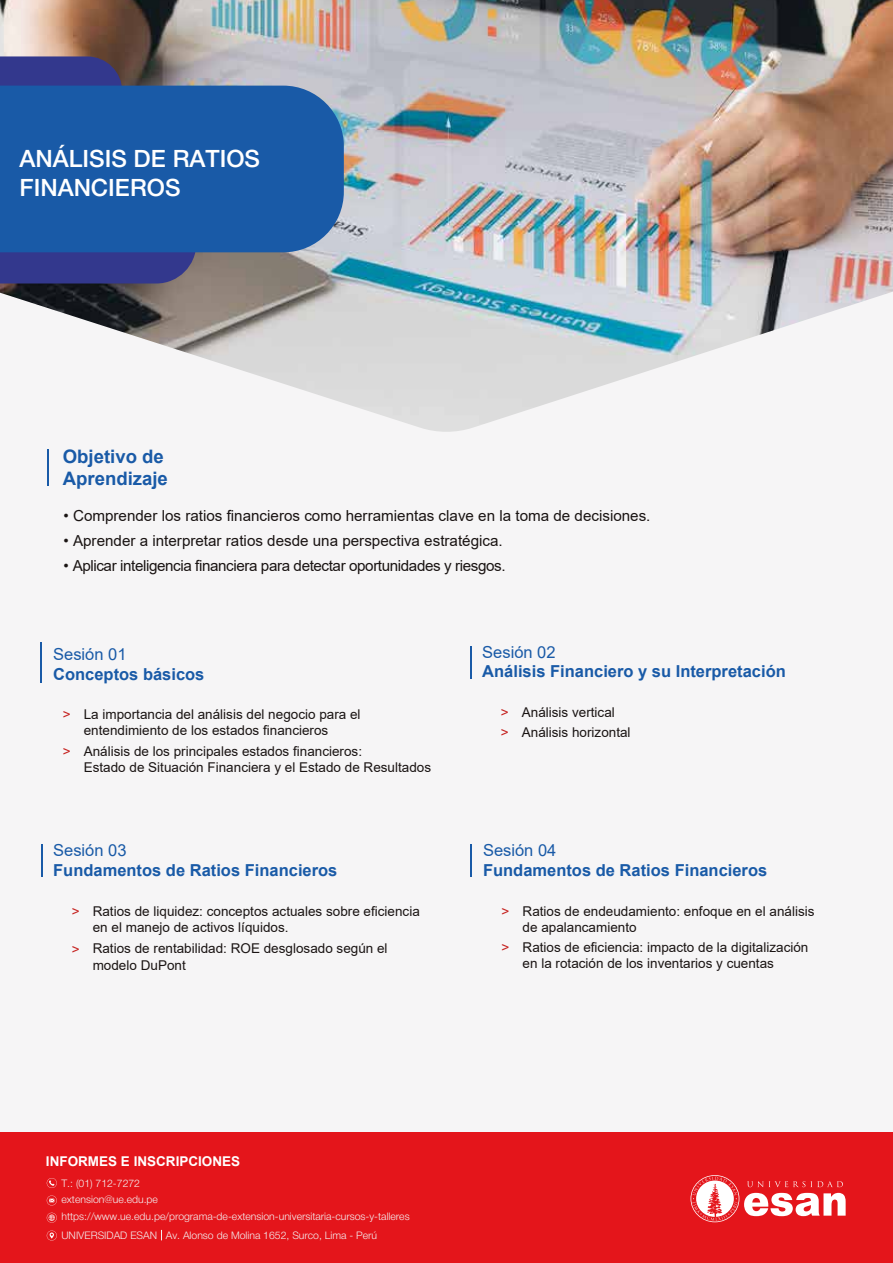
<style>
.page{position:relative;width:893px;height:1263px;background:#f6f5f6}
.page>*{position:absolute;margin:0;border:0;box-sizing:border-box;transform-origin:0 0}
.t1{font:500 24px/28.8px "Helvetica Neue";color:#fff}
.t2{font:700 18.6px/21.9px "Arial";color:#195aa7}
.t3{font:700 16.5px "Arial";color:#195aa7}
.t4{font:16.5px "Arial";color:#195aa7}
.t5{font:15.15px "Arial";color:#1a1413}
.t6{font:15.15px "Arial";letter-spacing:-.025em;color:#1a1413}
.t7{font:13.5px/16.2px "Arial";color:#1a1413}
.t8{font:700 13.5px "Arial";color:#fff}
.t9{font:13.5px/19.5px "Arial";color:#c5201e}
.t10{font:300 10.5px/16.8px "Helvetica Neue";color:#f3f1f2}
</style>
<div class="page">
<img style="left:0;top:0;width:893px;height:432px">
<svg style="left:0;top:56px;width:122px;height:30px;background:#373a86"></svg>
<svg style="left:0;top:252px;width:196px;height:31px;background:#373b8c"></svg>
<div style="left:0;top:86px;width:344px;height:166px;background:#195aa7"></div>
<hr style="left:41px;top:844px;width:1px;height:33px;background:#195aa7">
<hr style="left:41px;top:643px;width:1px;height:40px;background:#195aa7">
<hr style="left:471px;top:844px;width:1px;height:33px;background:#195aa7">
<hr style="left:470px;top:646px;width:1px;height:32px;background:#195aa7">
<div style="left:0;top:1132px;width:893px;height:131px;background:#e4151b"></div>
<svg style="left:690px;top:1175px;width:156px;height:47px"></svg>
<svg style="left:47px;top:1230px;width:10px;height:10px"></svg>
<svg style="left:47px;top:1178px;width:10px;height:10px"></svg>
<svg style="left:47px;top:1195px;width:10px;height:10px"></svg>
<svg style="left:47px;top:1213px;width:10px;height:10px"></svg>
<hr style="left:47px;top:449px;width:2px;height:37px;background:#195aa7">
<h1 class="t1" style="left:20px;top:142px;width:242px">ANÁLISIS DE RATIOS<br>FINANCIEROS</h1>
<h2 class="t2" style="left:63px;top:446px;width:107px">Objetivo de<br>Aprendizaje</h2>
<p class="t5" style="left:64px;top:505px;width:588px">• Comprender los ratios financieros como herramientas clave en la toma de decisiones.</p>
<p class="t5" style="left:64px;top:530px;width:441px">• Aprender a interpretar ratios desde una perspectiva estratégica.</p>
<p class="t6" style="left:64px;top:556px;width:443px">• Aplicar inteligencia financiera para detectar oportunidades y riesgos.</p>
<p class="t4" style="left:53px;top:643px;width:75px">Sesión 01</p>
<p class="t3" style="left:53px;top:662px;width:153px">Conceptos básicos</p>
<p class="t7" style="left:84px;top:706px;width:278px">La importancia del análisis del negocio para el entendimiento de los estados financieros</p>
<p class="t7" style="left:84px;top:743px;width:349px">Análisis de los principales estados financieros:<br>Estado de Situación Financiera y el Estado de Resultados</p>
<p class="t9" style="left:63px;top:704px;width:9px">&gt;</p>
<p class="t9" style="left:63px;top:742px;width:9px">&gt;</p>
<p class="t4" style="left:53px;top:839px;width:75px">Sesión 03</p>
<p class="t3" style="left:53px;top:858px;width:286px">Fundamentos de Ratios Financieros</p>
<p class="t7" style="left:93px;top:903px;width:329px">Ratios de liquidez: conceptos actuales sobre eficiencia en el manejo de activos líquidos.</p>
<p class="t7" style="left:93px;top:940px;width:296px">Ratios de rentabilidad: ROE desglosado según el modelo DuPont</p>
<p class="t9" style="left:72px;top:901px;width:9px">&gt;</p>
<p class="t9" style="left:72px;top:939px;width:9px">&gt;</p>
<p class="t4" style="left:482px;top:641px;width:75px">Sesión 02</p>
<p class="t3" style="left:482px;top:660px;width:305px">Análisis Financiero y su Interpretación</p>
<p class="t7" style="left:522px;top:703px;width:110px;line-height:19.5px">Análisis vertical<br>Análisis horizontal</p>
<p class="t9" style="left:501px;top:703px;width:9px">&gt; &gt;</p>
<p class="t4" style="left:483px;top:839px;width:75px">Sesión 04</p>
<p class="t3" style="left:483px;top:858px;width:286px">Fundamentos de Ratios Financieros</p>
<p class="t7" style="left:523px;top:903px;width:293px">Ratios de endeudamiento: enfoque en el análisis de apalancamiento</p>
<p class="t7" style="left:523px;top:939px;width:287px">Ratios de eficiencia: impacto de la digitalización en la rotación de los inventarios y cuentas</p>
<p class="t9" style="left:502px;top:901px;width:9px">&gt;</p>
<p class="t9" style="left:502px;top:937px;width:9px">&gt;</p>
<p class="t8" style="left:46px;top:1152px;width:196px">INFORMES E INSCRIPCIONES</p>
<p class="t10" style="left:61px;top:1174px;width:350px">T.: (01) 712-7272<br>extension@ue.edu.pe https://www.ue.edu.pe/programa-de-extension-universitaria-cursos-y-talleres</p>
<p class="t10" style="left:61px;top:1226px;width:317px">UNIVERSIDAD ESAN Av. Alonso de Molina 1652, Surco, Lima - Perú</p>
</div>
